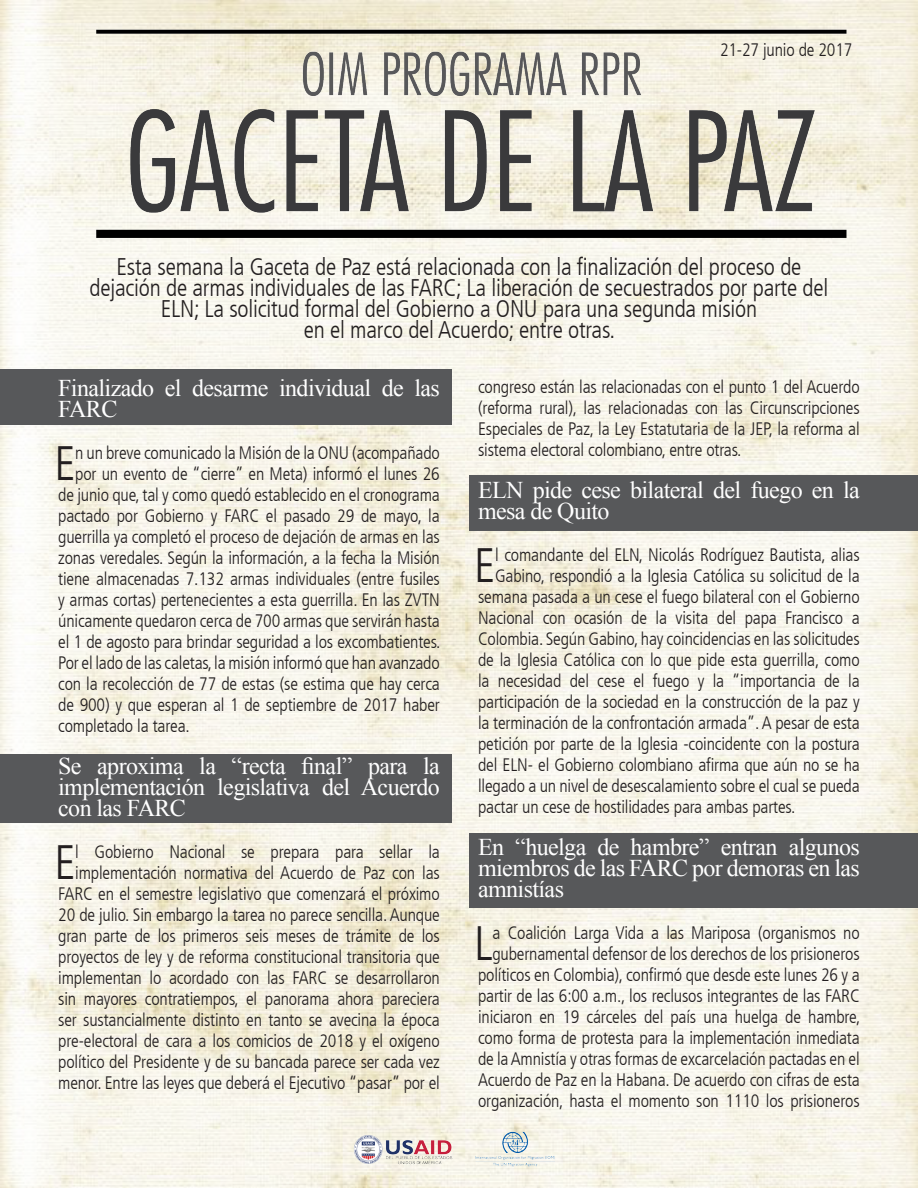
<style>
.page{position:relative;width:918px;height:1188px;background:#fff}
.page>*{position:absolute;margin:0;border:0;box-sizing:border-box;transform-origin:0 0}
.t1{font:300 condensed 48.15px "Frutiger LT";color:#231f20}
.t2{font:300 condensed 24px/21px "Frutiger LT";letter-spacing:-.01em;color:#231f20;text-align:center}
.t3{font:24px/21px "Times New Roman";letter-spacing:-.025em;color:#fff}
.t4{font:300 condensed 18px/21px "Frutiger LT";letter-spacing:-.01em;color:#231f20;text-align:justify}
</style>
<div class="page">
<img style="left:0;top:0;width:918px;height:1188px">
<div style="left:0;top:369px;width:452px;height:55px;background:#57585a"></div>
<div style="left:0;top:754px;width:452px;height:69px;background:#57585a"></div>
<div style="left:470px;top:833px;width:448px;height:75px;background:#57585a"></div>
<div style="left:470px;top:476px;width:448px;height:55px;background:#57585a"></div>
<img style="left:12px;top:20px;width:906px;height:237px">
<img style="left:350px;top:1132px;width:106px;height:39px">
<img style="left:460px;top:1130px;width:108px;height:39px">
<p class="t4" style="left:720px;top:39px;width:134px">21-27 junio de 2017</p>
<p class="t2" style="left:90px;top:257px;width:740px">Esta semana la Gaceta de Paz está relacionada con la finalización del proceso de dejación de armas individuales de las FARC; La liberación de secuestrados por parte del<br>ELN; La solicitud formal del Gobierno a ONU para una segunda misión</p>
<p class="t2" style="left:304px;top:320px;width:313px">en el marco del Acuerdo; entre otras.</p>
<p class="t3" style="left:58px;top:377px;width:383px">Finalizado el desarme individual de las<br>FARC</p>
<p class="t1" style="left:54px;top:436px;width:23px">E</p>
<p class="t4" style="left:75px;top:442px;width:366px">n un breve comunicado la Misión de la ONU (acompañado</p>
<p class="t4" style="left:478px;top:376px;width:383px">congreso están las relacionadas con el punto 1 del Acuerdo (reforma rural), las relacionadas con las Circunscripciones Especiales de Paz, la Ley Estatutaria de la JEP, la reforma al sistema electoral colombiano, entre otras.</p>
<p class="t3" style="left:478px;top:479px;width:383px">ELN pide cese bilateral del fuego en la mesa de Quito</p>
<p class="t1" style="left:474px;top:538px;width:23px">E</p>
<p class="t4" style="left:495px;top:544px;width:366px">l comandante del ELN, Nicolás Rodríguez Bautista, alias</p>
<p class="t4" style="left:58px;top:463px;width:384px;text-indent:17px">por un evento de “cierre” en Meta) informó el lunes 26 de junio que, tal y como quedó establecido en el cronograma pactado por Gobierno y FARC el pasado 29 de mayo, la guerrilla ya completó el proceso de dejación de armas en las zonas veredales. Según la información, a la fecha la Misión tiene almacenadas 7.132 armas individuales (entre fusiles y armas cortas) pertenecientes a esta guerrilla. En las ZVTN únicamente quedaron cerca de 700 armas que servirán hasta el 1 de agosto para brindar seguridad a los excombatientes.<br>Por el lado de las caletas, la misión informó que han avanzado con la recolección de 77 de estas (se estima que hay cerca de 900) y que esperan al 1 de septiembre de 2017 haber completado la tarea.</p>
<p class="t3" style="left:58px;top:755px;width:383px;text-align:justify">Se aproxima la “recta final” para la implementación legislativa del Acuerdo con las FARC</p>
<p class="t1" style="left:54px;top:835px;width:23px">E</p>
<p class="t4" style="left:495px;top:565px;width:366px">Gabino, respondió a la Iglesia Católica su solicitud de la</p>
<p class="t4" style="left:478px;top:586px;width:383px">semana pasada a un cese el fuego bilateral con el Gobierno</p>
<p class="t4" style="left:478px;top:607px;width:383px">Nacional con ocasión de la visita del papa Francisco a</p>
<p class="t4" style="left:478px;top:628px;width:383px">Colombia. Según Gabino, hay coincidencias en las solicitudes</p>
<p class="t4" style="left:478px;top:649px;width:383px">de la Iglesia Católica con lo que pide esta guerrilla, como</p>
<p class="t4" style="left:478px;top:670px;width:383px">la necesidad del cese el fuego y la “importancia de la</p>
<p class="t4" style="left:478px;top:691px;width:383px">participación de la sociedad en la construcción de la paz y</p>
<p class="t4" style="left:478px;top:712px;width:383px">la terminación de la confrontación armada”. A pesar de esta</p>
<p class="t4" style="left:478px;top:733px;width:383px">petición por parte de la Iglesia -coincidente con la postura</p>
<p class="t4" style="left:478px;top:754px;width:383px">del ELN- el Gobierno colombiano afirma que aún no se ha</p>
<p class="t4" style="left:478px;top:775px;width:383px">llegado a un nivel de desescalamiento sobre el cual se pueda</p>
<p class="t4" style="left:478px;top:796px;width:319px">pactar un cese de hostilidades para ambas partes.</p>
<p class="t3" style="left:478px;top:836px;width:383px;text-align:justify">En “huelga de hambre” entran algunos miembros de las FARC por demoras en las amnistías</p>
<p class="t1" style="left:474px;top:916px;width:20px">L</p>
<p class="t4" style="left:58px;top:841px;width:383px;text-align:right">l Gobierno Nacional se prepara para sellar la implementación normativa del Acuerdo de Paz con las FARC en el semestre legislativo que comenzará el próximo 20 de julio. Sin embargo la tarea no parece sencilla. Aunque gran parte de los primeros seis meses de trámite de los proyectos de ley y de reforma constitucional transitoria que implementan lo acordado con las FARC se desarrollaron sin mayores contratiempos, el panorama ahora pareciera ser sustancialmente distinto en tanto se avecina la época pre-electoral de cara a los comicios de 2018 y el oxígeno político del Presidente y de su bancada parece ser cada vez menor. Entre las leyes que deberá el Ejecutivo “pasar” por el</p>
<p class="t4" style="left:478px;top:922px;width:384px;text-align:right">a Coalición Larga Vida a las Mariposa (organismos no gubernamental defensor de los derechos de los prisioneros políticos en Colombia), confirmó que desde este lunes 26 y a partir de las 6:00 a.m., los reclusos integrantes de las FARC iniciaron en 19 cárceles del país una huelga de hambre, como forma de protesta para la implementación inmediata de la Amnistía y otras formas de excarcelación pactadas en el Acuerdo de Paz en la Habana. De acuerdo con cifras de esta organización, hasta el momento son 1110 los prisioneros</p>
</div>
